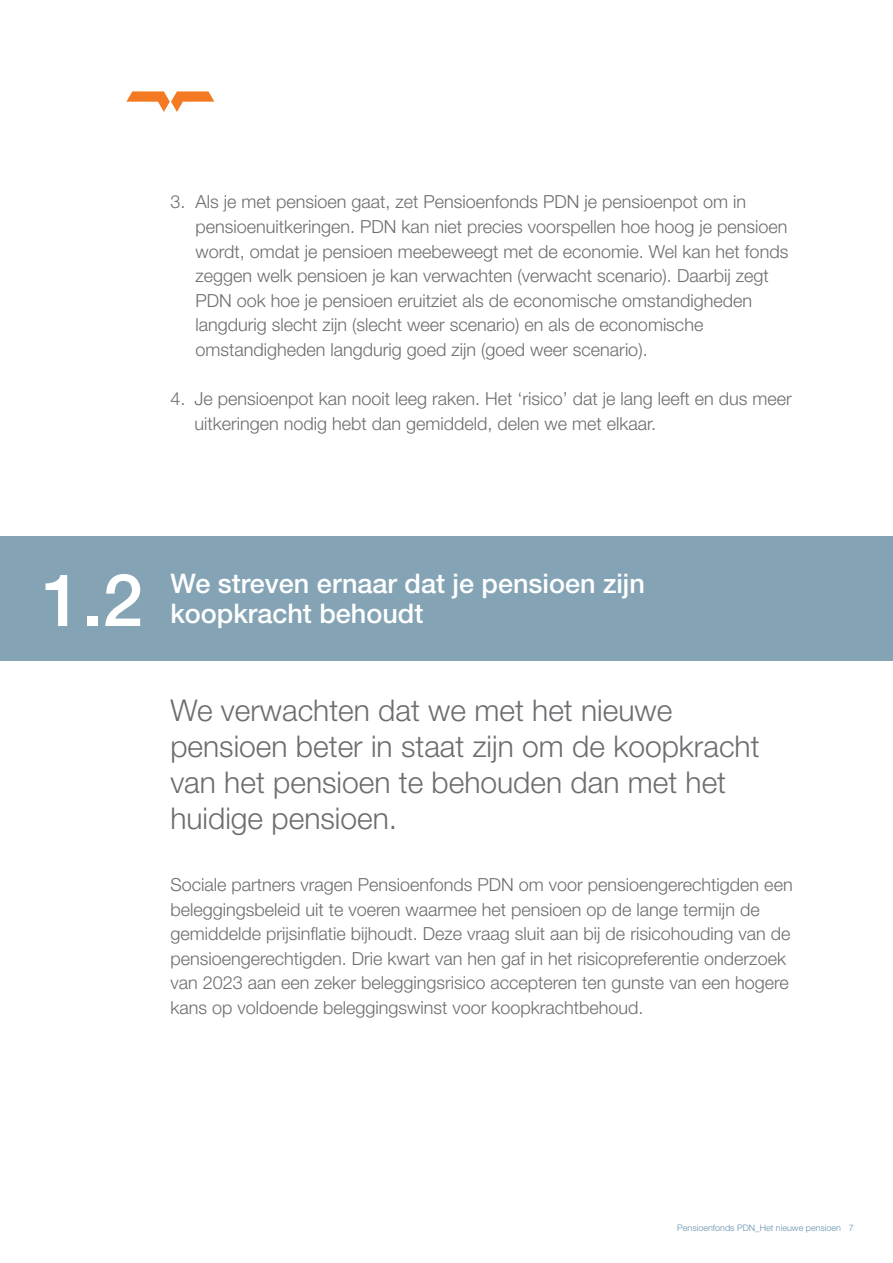
<style>
.page{position:relative;width:893px;height:1263px;background:#fff}
.page>*{position:absolute;margin:0;border:0;box-sizing:border-box;transform-origin:0 0}
.t1{font:500 72.9px "Helvetica Neue LT Pro";color:#fff}
.t2{font:300 30px/36px "Helvetica Neue LT Pro";color:#6c6d70}
.t3{font:500 27px "Helvetica Neue LT Pro";color:#fff}
.t4{font:300 18px/24.6px "Helvetica Neue LT Pro";color:#6c6d70}
.t5{font:300 9px "Helvetica Neue LT Pro";color:#6591ae}
</style>
<div class="page">
<svg style="left:126px;top:91px;width:88px;height:21px"></svg>
<div style="left:0;top:536px;width:893px;height:124px;background:#84a4b5"></div>
<p class="t4" style="left:195px;top:189px;width:594px;text-indent:-25px">3. Als je met pensioen gaat, zet Pensioenfonds PDN je pensioenpot om in pensioenuitkeringen. PDN kan niet precies voorspellen hoe hoog je pensioen wordt, omdat je pensioen meebeweegt met de economie. Wel kan het fonds zeggen welk pensioen je kan verwachten (verwacht scenario). Daarbij zegt PDN ook hoe je pensioen eruitziet als de economische omstandigheden langdurig slecht zijn (slecht weer scenario) en als de economische omstandigheden langdurig goed zijn (goed weer scenario).</p>
<p class="t4" style="left:194px;top:386px;width:599px;text-indent:-24px">4. Je pensioenpot kan nooit leeg raken. Het ‘risico’ dat je lang leeft en dus meer uitkeringen nodig hebt dan gemiddeld, delen we met elkaar.</p>
<p class="t1" style="left:42px;top:556px;width:103px">1.2</p>
<p class="t3" style="left:170px;top:567px;width:476px">We streven ernaar dat je pensioen zijn</p>
<p class="t3" style="left:170px;top:597px;width:255px">koopkracht behoudt</p>
<p class="t2" style="left:170px;top:692px;width:591px">We verwachten dat we met het nieuwe pensioen beter in staat zijn om de koopkracht van het pensioen te behouden dan met het huidige pensioen.</p>
<p class="t4" style="left:170px;top:872px;width:624px">Sociale partners vragen Pensioenfonds PDN om voor pensioengerechtigden een beleggingsbeleid uit te voeren waarmee het pensioen op de lange termijn de gemiddelde prijsinflatie bijhoudt. Deze vraag sluit aan bij de risicohouding van de pensioengerechtigden. Drie kwart van hen gaf in het risicopreferentie onderzoek van 2023 aan een zeker beleggingsrisico accepteren ten gunste van een hogere kans op voldoende beleggingswinst voor koopkrachtbehoud.</p>
<p class="t5" style="left:677px;top:1222px;width:178px">Pensioenfonds PDN_Het nieuwe pensioen 7</p>
</div>
